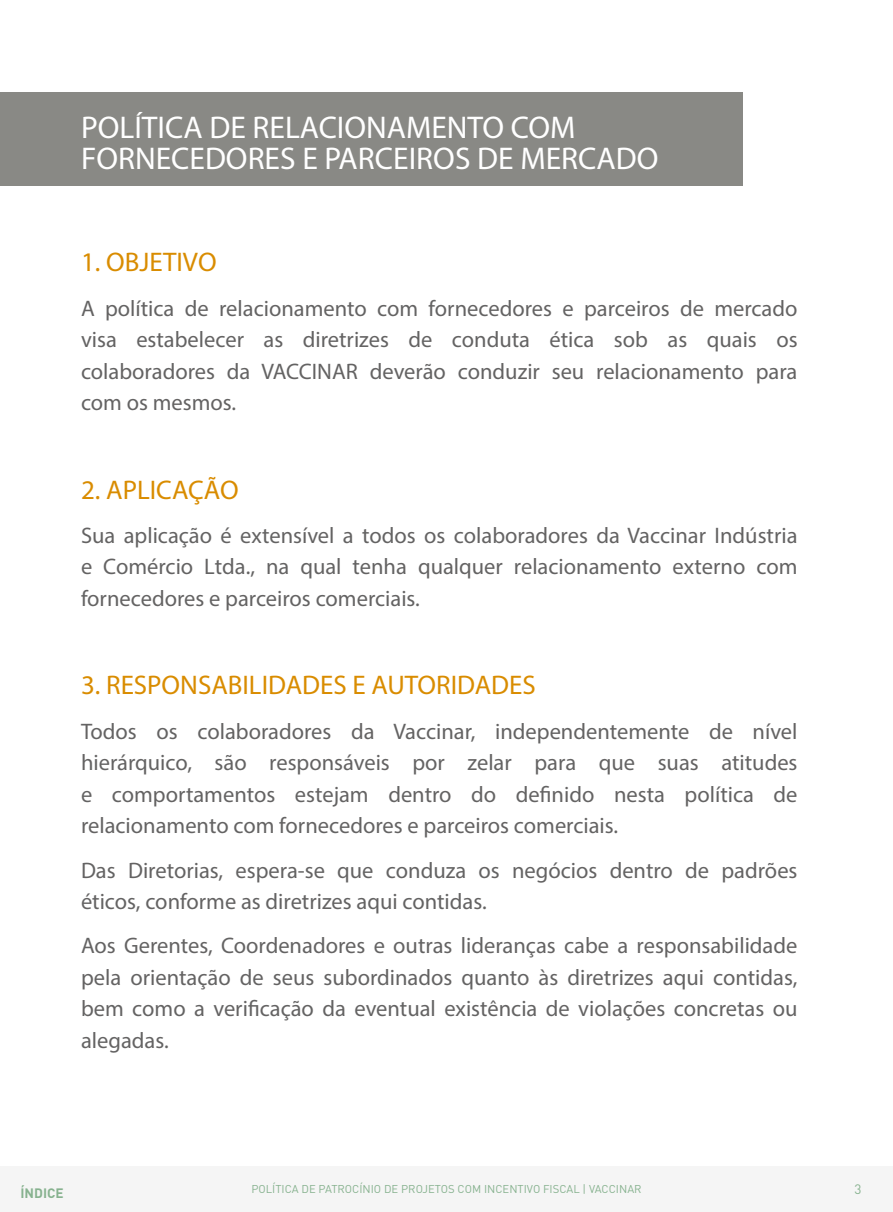
<style>
.page{position:relative;width:893px;height:1212px;background:#fff}
.page>*{position:absolute;margin:0;border:0;box-sizing:border-box;transform-origin:0 0}
.t1{font:31.5px/31.5px "Myriad Pro";color:#fff}
.t2{font:27px "Myriad Pro";color:#d98c00}
.t3{font:22.5px/31.5px "Myriad Pro";color:#646363;text-align:justify}
.t4{font:700 13.5px "DIN";color:#87b28f}
.t5{font:13.5px "DIN";color:#87b28f}
.t6{font:11.25px "DIN";color:#87b28f}
</style>
<div class="page">
<div style="left:0;top:1166px;width:893px;height:46px;background:#f5f5f5"></div>
<div style="left:0;top:92px;width:742px;height:94px;background:#898985"></div>
<h1 class="t1" style="left:81px;top:111px;width:579px">POLÍTICA DE RELACIONAMENTO COM<br>FORNECEDORES E PARCEIROS DE MERCADO</h1>
<p class="t2" style="left:81px;top:246px;width:137px">1. OBJETIVO</p>
<p class="t3" style="left:81px;top:292px;width:718px">A política de relacionamento com fornecedores e parceiros de mercado visa estabelecer as diretrizes de conduta ética sob as quais os colaboradores da VACCINAR deverão conduzir seu relacionamento para com os mesmos.</p>
<p class="t2" style="left:81px;top:473px;width:159px">2. APLICAÇÃO</p>
<p class="t3" style="left:81px;top:519px;width:718px">Sua aplicação é extensível a todos os colaboradores da Vaccinar Indústria e Comércio Ltda., na qual tenha qualquer relacionamento externo com fornecedores e parceiros comerciais.</p>
<p class="t2" style="left:81px;top:669px;width:456px">3. RESPONSABILIDADES E AUTORIDADES</p>
<p class="t3" style="left:81px;top:715px;width:718px">Todos os colaboradores da Vaccinar, independentemente de nível hierárquico, são responsáveis por zelar para que suas atitudes e comportamentos estejam dentro do definido nesta política de relacionamento com fornecedores e parceiros comerciais.</p>
<p class="t3" style="left:81px;top:854px;width:718px">Das Diretorias, espera-se que conduza os negócios dentro de padrões éticos, conforme as diretrizes aqui contidas.</p>
<p class="t3" style="left:81px;top:930px;width:718px">Aos Gerentes, Coordenadores e outras lideranças cabe a responsabilidade pela orientação de seus subordinados quanto às diretrizes aqui contidas, bem como a verificação da eventual existência de violações concretas ou alegadas.</p>
<p class="t4" style="left:21px;top:1184px;width:45px">ÍNDICE</p>
<p class="t6" style="left:251px;top:1182px;width:392px">POLÍTICA DE PATROCÍNIO DE PROJETOS COM INCENTIVO FISCAL | VACCINAR</p>
<p class="t5" style="left:854px;top:1181px;width:9px">3</p>
</div>
